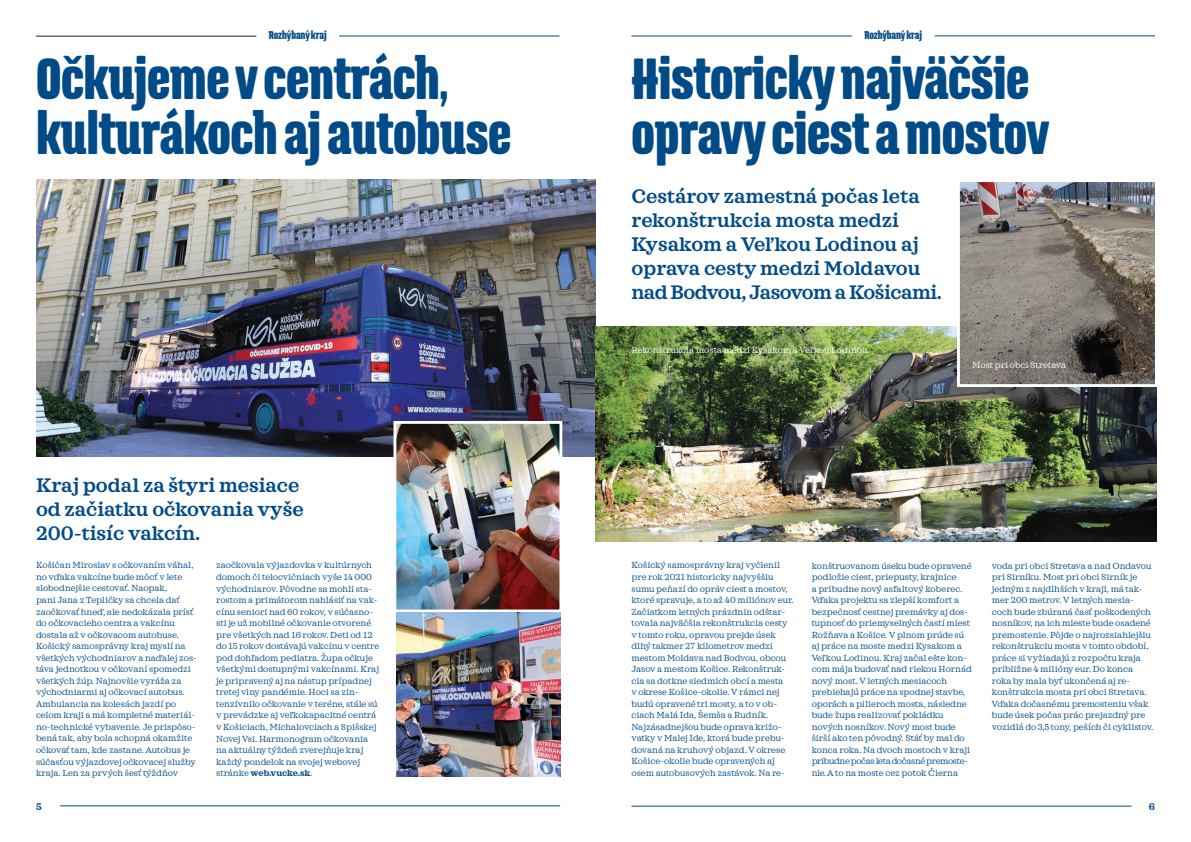
<style>
.page{position:relative;width:1191px;height:842px;background:#fff}
.page>*{position:absolute;margin:0;border:0;box-sizing:border-box;transform-origin:0 0}
.t1{font:900 51.2px/55px "Triump";letter-spacing:-.01em;color:#004b87;scale:.8 1}
.t2{font:600 20px/24px "Sagona";color:#004b87}
.t3{font:900 10px "Triump";letter-spacing:-.01em;color:#004b87;scale:.8 1}
.t4{font:700 10px "Sagona";color:#004b87}
.t5{font:9px/11.5px "Sagona";color:#004b87}
.t6{font:9px "Sagona";color:#fff}
.s1{font-weight:700}
</style>
<div class="page">
<img style="left:36px;top:179px;width:559px;height:277px">
<hr style="left:631px;top:806px;width:500px;height:1px;background:#004b87">
<hr style="left:60px;top:806px;width:500px;height:1px;background:#004b87">
<hr style="left:631px;top:36px;width:221px;height:1px;background:#004b87">
<hr style="left:934px;top:36px;width:221px;height:1px;background:#004b87">
<hr style="left:36px;top:36px;width:220px;height:1px;background:#122632">
<hr style="left:339px;top:36px;width:220px;height:1px;background:#004b87">
<img style="left:392px;top:420px;width:172px;height:194px">
<img style="left:396px;top:612px;width:164px;height:164px">
<img style="left:595px;top:327px;width:561px;height:214px">
<img style="left:961px;top:183px;width:192px;height:200px">
<div style="left:957px;top:179px;width:200px;height:208px;border:3px solid #fff"></div>
<p class="t3" style="left:269px;top:28px;width:74px">Rozhýbaný kraj</p>
<p class="t3" style="left:864px;top:28px;width:74px">Rozhýbaný kraj</p>
<h1 class="t1" style="left:36px;top:49px;width:595px">Očkujeme v centrách, kulturákoch aj autobuse</h1>
<h1 class="t1" style="left:631px;top:49px;width:524px">Historicky najväčšie opravy ciest a mostov</h1>
<h2 class="t2" style="left:631px;top:185px;width:312px">Cestárov zamestná počas leta rekonštrukcia mosta medzi<br>Kysakom a Veľ kou Lodinou aj oprava cesty medzi Moldavou nad Bodvou, Jasovom a Košicami.</h2>
<h2 class="t2" style="left:36px;top:473px;width:269px">Kraj podal za štyri mesiace od začiatku očkovania vyše<br>200-tisíc vakcín.</h2>
<p class="t6" style="left:631px;top:345px;width:237px">Rekonštrukcia mosta medzi Kysakom a Veľkou Lodinou</p>
<p class="t6" style="left:972px;top:359px;width:96px">Most pri obci Stretava</p>
<p class="t5" style="left:36px;top:560px;width:162px">Košičan Miroslav s očkovaním váhal, no vďaka vakcíne bude môcť v lete slobodnejšie cestovať. Naopak,<br>pani Jana z Tepličky sa chcela dať zaočkovať hneď, ale nedokázala prísť do očkovacieho centra a vakcínu dostala až v očkovacom autobuse.<br>Košický samosprávny kraj myslí na všetkých východniarov a naďalej zos&shy;táva jednotkou v očkovaní spomedzi všetkých žúp. Najnovšie vyráža za východniarmi aj očkovací autobus.<br>Ambulancia na kolesách jazdí po celom kraji a má kompletné materiál&shy;no-technické vybavenie. Je prispôso&shy;bená tak, aby bola schopná okamžite očkovať tam, kde zastane. Autobus je súčasťou výjazdovej očkovacej služby kraja. Len za prvých šesť týždňov</p>
<p class="t5" style="left:216px;top:560px;width:165px">zaočkovala výjazdovka v kultúrnych domoch či telocvičniach vyše 14 000 východniarov. Pôvodne sa mohli sta&shy;rostom a primátorom nahlásiť na vak&shy;cínu seniori nad 60 rokov, v súčasno&shy;sti je už mobilné očkovanie otvorené pre všetkých nad 16 rokov. Deti od 12 do 15 rokov dostávajú vakcínu v centre pod dohľadom pediatra. Župa očkuje všetkými dostupnými vakcínami. Kraj je pripravený aj na nástup prípadnej tretej vlny pandémie. Hoci sa zin&shy;tenzívnilo očkovanie v teréne, stále sú v prevádzke aj veľ kokapacitné centrá v Košiciach, Michalovciach a Spišskej Novej Vsi. Harmonogram očkovania na aktuálny týždeň zverejňuje kraj každý pondelok na svojej webovej stránke <span class="s1">web.vucke.sk</span>.</p>
<p class="t5" style="left:631px;top:560px;width:164px">Košický samosprávny kraj vyčlenil pre rok 2021 historicky najvyššiu sumu peňazí do opráv ciest a mostov, ktoré spravuje, a to až 40 miliónov eur.<br>Začiatkom letných prázdnin odštar&shy;tovala najväčšia rekonštrukcia cesty v tomto roku, opravou prejde úsek dlhý takmer 27 kilometrov medzi mestom Moldava nad Bodvou, obcou Jasov a mestom Košice. Rekonštruk&shy;cia sa dotkne siedmich obcí a mesta<br>v okrese Košice-okolie. V rámci nej budú opravené tri mosty, a to v ob&shy;ciach Malá Ida, Šemša a Rudník.<br>Najzásadnejšou bude oprava križo&shy;vatky v Malej Ide, ktorá bude prebu&shy;dovaná na kruhový objazd. V okrese Košice-okolie bude opravených aj osem autobusových zastávok. Na re-</p>
<p class="t5" style="left:811px;top:560px;width:162px">konštruovanom úseku bude opravené podložie ciest, priepusty, krajnice<br>a pribudne nový asfaltový koberec.<br>Vďaka projektu sa zlepší komfort a bezpečnosť cestnej premávky aj dos&shy;tupnosť do priemyselných častí miest Rožňava a Košice. V plnom prúde sú aj práce na moste medzi Kysakom a Veľkou Lodinou. Kraj začal ešte kon&shy;com mája budovať nad riekou Hornád nový most. V letných mesiacoch prebiehajú práce na spodnej stavbe, oporách a pilieroch mosta, následne bude župa realizovať pokládku nových nosníkov. Nový most bude širší ako ten pôvodný. Stáť by mal do konca roka. Na dvoch mostoch v kraji pribudne počas leta dočasné premoste&shy;nie. A to na moste cez potok Čierna</p>
<p class="t5" style="left:991px;top:560px;width:163px">voda pri obci Stretava a nad Ondavou pri Sirníku. Most pri obci Sirník je jedným z najdlhších v kraji, má tak&shy;mer 200 metrov. V letných mesia&shy;coch bude zbúraná časť poškodených nosníkov, na ich mieste bude osadené premostenie. Pôjde o najrozsiahlejšiu rekonštrukciu mosta v tomto období, práce si vyžiadajú z rozpočtu kraja približne 4 milióny eur. Do konca roka by mala byť ukončená aj re&shy;konštrukcia mosta pri obci Stretava.<br>Vďaka dočasnému premosteniu však bude úsek počas prác prejazdný pre vozidlá do 3,5 tony, peších či cyklistov.</p>
<p class="t4" style="left:36px;top:800px;width:7px">5</p>
<p class="t4" style="left:1148px;top:800px;width:8px">6</p>
</div>
